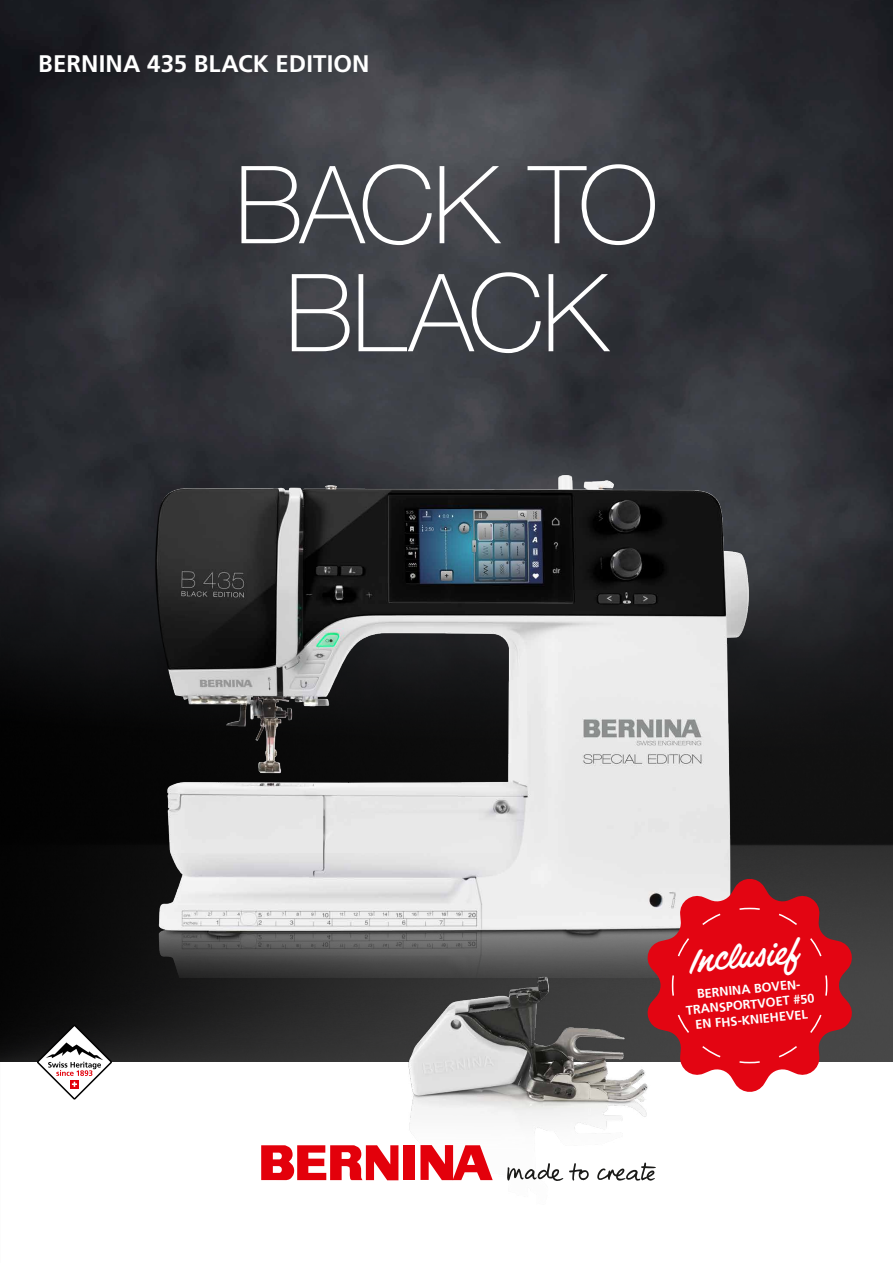
<style>
.page{position:relative;width:893px;height:1263px;background:#fff}
.page>*{position:absolute;margin:0;border:0;box-sizing:border-box;transform-origin:0 0}
.t1{font:100 108px/108px "Helvetica Neue LT Std";letter-spacing:-.02em;color:#fff;text-align:center}
.t2{font:40.65px "Filmotype Lucky";color:#fff}
.t3{font:700 24px "Frutiger LT Com";letter-spacing:.005em;color:#fff}
.t4{font:700 12.75px/15.1px "Frutiger LT Com";color:#fff;text-align:center}
</style>
<div class="page">
<img style="left:0;top:0;width:893px;height:1061px">
<img style="left:0;top:359px;width:854px;height:618px">
<svg style="left:643px;top:876px;width:213px;height:216px"></svg>
<svg style="left:671px;top:907px;width:157px;height:157px;background:#dd0c18"></svg>
<img style="left:305px;top:914px;width:436px;height:267px">
<svg style="left:507px;top:1163px;width:56px;height:18px"></svg>
<svg style="left:569px;top:1163px;width:20px;height:18px"></svg>
<svg style="left:595px;top:1162px;width:61px;height:19px"></svg>
<div style="left:404px;top:1145px;width:11px;height:35px;background:#e3000b"></div>
<svg style="left:420px;top:1145px;width:73px;height:35px"></svg>
<svg style="left:261px;top:1145px;width:137px;height:35px"></svg>
<svg style="left:38px;top:1025px;width:73px;height:74px"></svg>
<div style="left:37px;top:1024px;width:75px;height:76px;border:2px solid #000;border-radius:36px"></div>
<svg style="left:70px;top:1080px;width:9px;height:8px"></svg>
<svg style="left:72px;top:1082px;width:5px;height:5px"></svg>
<svg style="left:46px;top:1042px;width:57px;height:34px"></svg>
<h3 class="t3" style="left:38px;top:49px;width:333px">BERNINA 435 BLACK EDITION</h3>
<h1 class="t1" style="left:235px;top:151px;width:425px">BACK TO<br>BLACK</h1>
<h2 class="t2" style="left:687px;top:940px;width:109px;rotate:-6deg">Inclusief</h2>
<p class="t4" style="left:684px;top:987px;width:130px;rotate:-5deg">BERNINA BOVEN-<br>TRANSPORTVOET #50<br>EN FHS-KNIEHEVEL</p>
</div>
